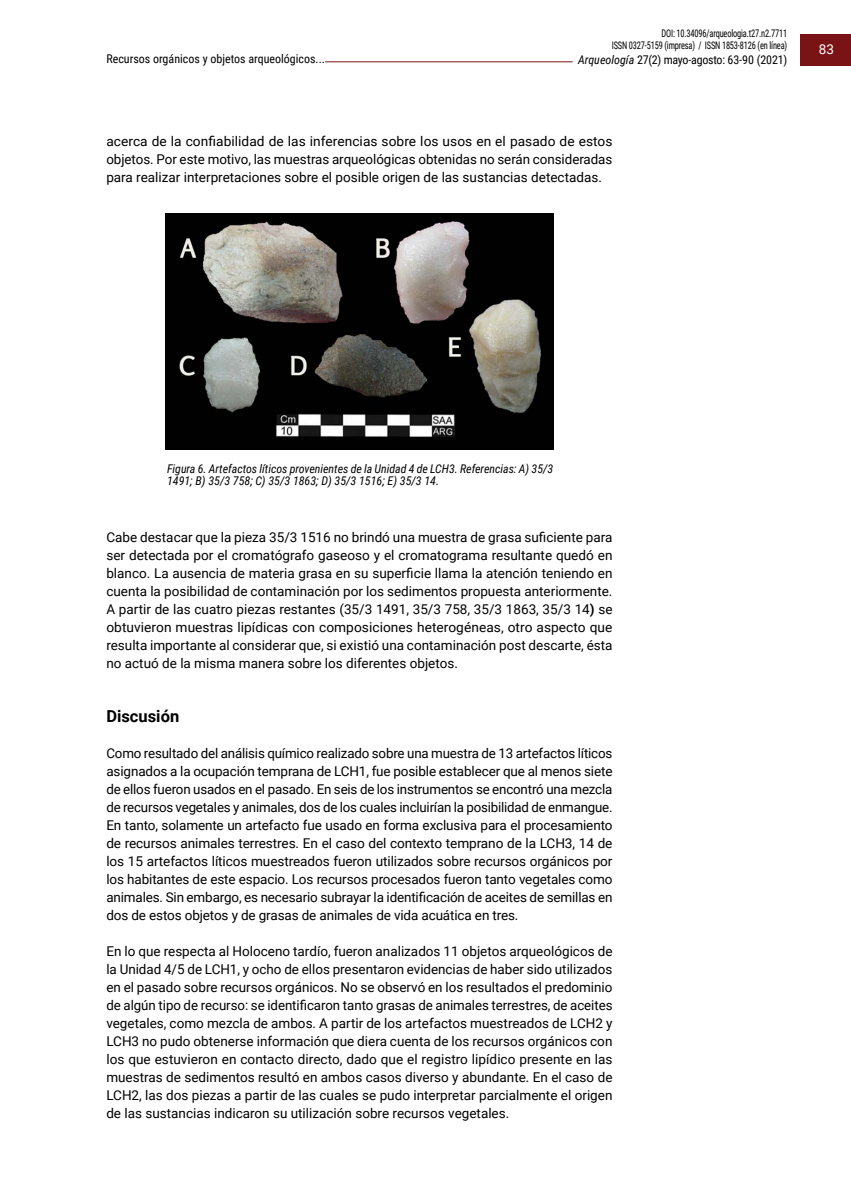
<style>
.page{position:relative;width:851px;height:1191px;background:#fff}
.page>*{position:absolute;margin:0;border:0;box-sizing:border-box;transform-origin:0 0}
.t1{font:700 16.5px "Roboto";color:#000}
.t2{font:13.5px/18px "Roboto";color:#000;text-align:justify}
.t3{font:13.5px "Roboto";color:#fff}
.t4{font:italic 12px/12px "Roboto Condensed";color:#000}
.t5{font:12px "Roboto Condensed";color:#000}
.t6{font:12px "Roboto Condensed";letter-spacing:-.02em;color:#000}
.t7{font:10.5px/12.6px "Roboto Condensed";letter-spacing:-.02em;color:#000;text-align:right;scale:.8 1}
.s1{font-style:italic}
.s2{font-weight:700}
</style>
<div class="page">
<hr style="left:112px;top:61px;width:616px;height:1px;background:#7a1315">
<div style="left:572px;top:53px;width:215px;height:15px;background:#fff"></div>
<div style="left:799px;top:35px;width:51px;height:31px;background:#7a1315"></div>
<div style="left:106px;top:52px;width:219px;height:15px;background:#fff"></div>
<img style="left:166px;top:213px;width:387px;height:236px">
<p class="t5" style="left:106px;top:50px;width:220px">Recursos orgánicos y objetos arqueológicos...</p>
<p class="t7" style="left:611px;top:26px;width:221px">DOI: 10.34096/arqueologia.t27.n2.7711<br>ISSN 0327-5159 (impresa) / ISSN 1853-8126 (en línea)</p>
<p class="t6" style="left:578px;top:51px;width:210px"><span class="s1">Arqueología</span> 27(2) mayo-agosto: 63-90 (2021)</p>
<p class="t2" style="left:106px;top:131px;width:507px">acerca de la confiabilidad de las inferencias sobre los usos en el pasado de estos objetos. Por este motivo, las muestras arqueológicas obtenidas no serán consideradas para realizar interpretaciones sobre el posible origen de las sustancias detectadas.</p>
<p class="t3" style="left:818px;top:39px;width:17px">83</p>
<p class="t4" style="left:167px;top:463px;width:387px">Figura 6. Artefactos líticos provenientes de la Unidad 4 de LCH3. Referencias: A) 35/3<br>1491; B) 35/3 758; C) 35/3 1863; D) 35/3 1516; E) 35/3 14.</p>
<p class="t2" style="left:106px;top:527px;width:507px">Cabe destacar que la pieza 35/3 1516 no brindó una muestra de grasa suficiente para ser detectada por el cromatógrafo gaseoso y el cromatograma resultante quedó en blanco. La ausencia de materia grasa en su superficie llama la atención teniendo en cuenta la posibilidad de contaminación por los sedimentos propuesta anteriormente.<br>A partir de las cuatro piezas restantes (35/3 1491, 35/3 758, 35/3 1863, 35/3 14<span class="s2">)</span> se obtuvieron muestras lipídicas con composiciones heterogéneas, otro aspecto que resulta importante al considerar que, si existió una contaminación post descarte, ésta no actuó de la misma manera sobre los diferentes objetos.</p>
<p class="t1" style="left:106px;top:704px;width:74px">Discusión</p>
<p class="t2" style="left:106px;top:743px;width:507px">Como resultado del análisis químico realizado sobre una muestra de 13 artefactos líticos asignados a la ocupación temprana de LCH1, fue posible establecer que al menos siete de ellos fueron usados en el pasado. En seis de los instrumentos se encontró una mezcla de recursos vegetales y animales, dos de los cuales incluirían la posibilidad de enmangue.<br>En tanto, solamente un artefacto fue usado en forma exclusiva para el procesamiento de recursos animales terrestres. En el caso del contexto temprano de la LCH3, 14 de los 15 artefactos líticos muestreados fueron utilizados sobre recursos orgánicos por los habitantes de este espacio. Los recursos procesados fueron tanto vegetales como animales. Sin embargo, es necesario subrayar la identificación de aceites de semillas en dos de estos objetos y de grasas de animales de vida acuática en tres.</p>
<p class="t2" style="left:106px;top:941px;width:507px">En lo que respecta al Holoceno tardío, fueron analizados 11 objetos arqueológicos de la Unidad 4/5 de LCH1, y ocho de ellos presentaron evidencias de haber sido utilizados en el pasado sobre recursos orgánicos. No se observó en los resultados el predominio de algún tipo de recurso: se identificaron tanto grasas de animales terrestres, de aceites vegetales, como mezcla de ambos. A partir de los artefactos muestreados de LCH2 y LCH3 no pudo obtenerse información que diera cuenta de los recursos orgánicos con los que estuvieron en contacto directo, dado que el registro lipídico presente en las muestras de sedimentos resultó en ambos casos diverso y abundante. En el caso de LCH2, las dos piezas a partir de las cuales se pudo interpretar parcialmente el origen de las sustancias indicaron su utilización sobre recursos vegetales.</p>
</div>
